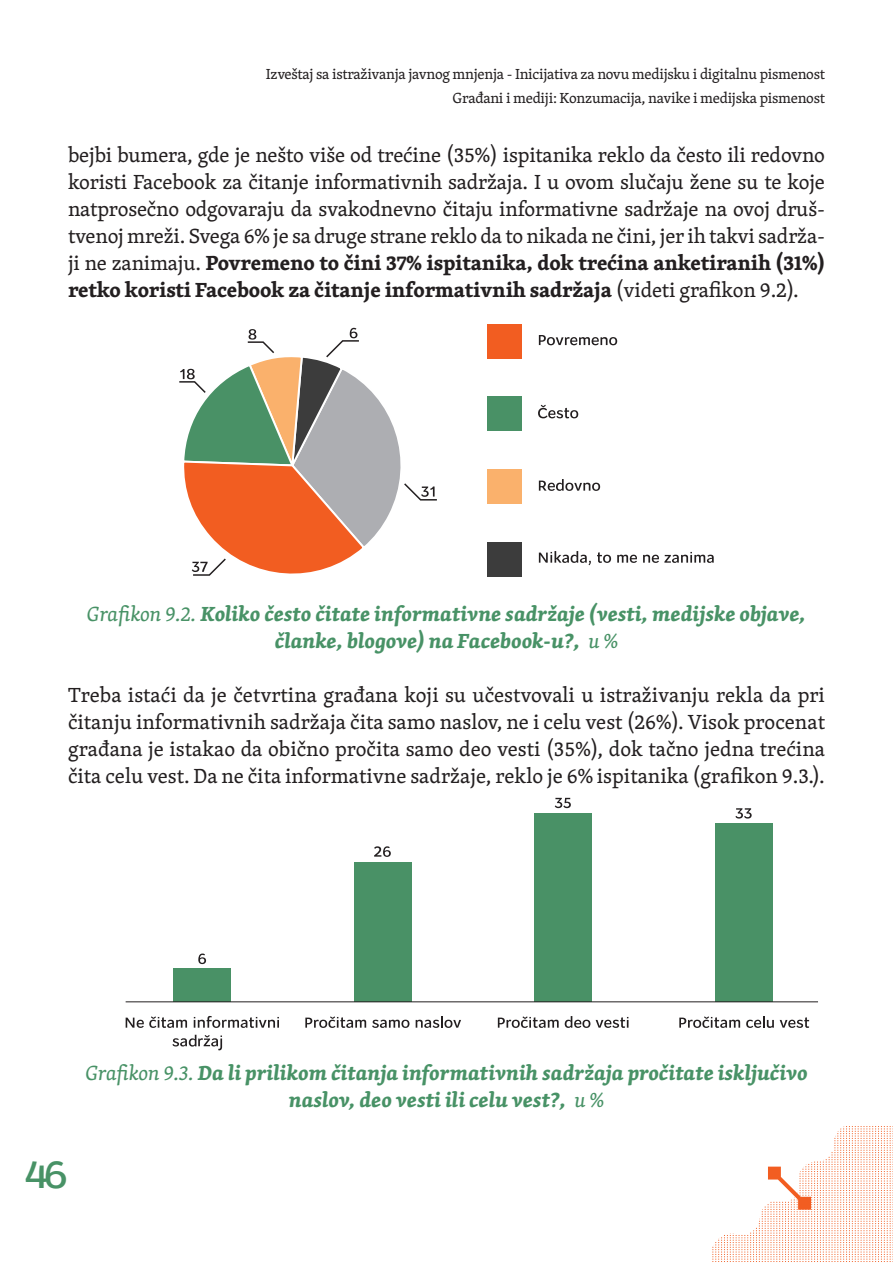
<style>
.page{position:relative;width:893px;height:1263px;background:#fff}
.page>*{position:absolute;margin:0;border:0;box-sizing:border-box;transform-origin:0 0}
.t1{font:500 40.5px "Osnova Pro";color:#489266}
.t2{font:21px/27px "Skolar PE";letter-spacing:-.01em;color:#231f20;text-align:justify}
.t3{font:italic 700 21px/27px "Skolar PE";color:#489266;text-align:center}
.t4{font:15px/24px "Skolar PE";letter-spacing:-.02em;color:#231f20;text-align:right}
.s1{font-weight:700}
.s2{font-weight:400}
</style>
<div class="page">
<svg style="left:539px;top:335px;width:78px;height:10px"></svg>
<svg style="left:538px;top:405px;width:40px;height:13px"></svg>
<svg style="left:539px;top:479px;width:61px;height:12px"></svg>
<svg style="left:539px;top:551px;width:52px;height:14px"></svg>
<svg style="left:597px;top:552px;width:14px;height:11px"></svg>
<svg style="left:617px;top:555px;width:20px;height:8px"></svg>
<svg style="left:643px;top:552px;width:71px;height:11px"></svg>
<div style="left:487px;top:324px;width:34px;height:34px;background:#f25d21"></div>
<div style="left:487px;top:397px;width:34px;height:34px;background:#499166"></div>
<div style="left:487px;top:469px;width:34px;height:34px;background:#fab16c"></div>
<div style="left:487px;top:542px;width:34px;height:34px;background:#3c3c3c"></div>
<svg style="left:179px;top:328px;width:258px;height:248px"></svg>
<div style="left:173px;top:969px;width:58px;height:33px;background:#499166"></div>
<div style="left:715px;top:823px;width:57px;height:179px;background:#499166"></div>
<div style="left:534px;top:813px;width:58px;height:189px;background:#499166"></div>
<div style="left:354px;top:862px;width:57px;height:140px;background:#499166"></div>
<hr style="left:126px;top:1001px;width:692px;height:1px;background:#231f20">
<svg style="left:305px;top:1016px;width:61px;height:12px"></svg>
<svg style="left:372px;top:1020px;width:37px;height:8px"></svg>
<svg style="left:416px;top:1016px;width:45px;height:12px"></svg>
<svg style="left:126px;top:1016px;width:61px;height:12px"></svg>
<svg style="left:194px;top:1016px;width:85px;height:12px"></svg>
<svg style="left:498px;top:1016px;width:61px;height:12px"></svg>
<svg style="left:565px;top:1016px;width:25px;height:12px"></svg>
<svg style="left:596px;top:1017px;width:32px;height:11px"></svg>
<svg style="left:679px;top:1016px;width:61px;height:12px"></svg>
<svg style="left:746px;top:1016px;width:28px;height:12px"></svg>
<svg style="left:780px;top:1017px;width:29px;height:11px"></svg>
<svg style="left:198px;top:953px;width:8px;height:11px"></svg>
<svg style="left:374px;top:846px;width:17px;height:11px"></svg>
<svg style="left:555px;top:798px;width:16px;height:10px"></svg>
<svg style="left:735px;top:808px;width:17px;height:10px"></svg>
<svg style="left:172px;top:1035px;width:50px;height:15px"></svg>
<svg style="left:712px;top:1126px;width:181px;height:136px"></svg>
<p class="t4" style="left:266px;top:62px;width:561px">Izveštaj sa istraživanja javnog mnjenja - Inicijativa za novu medijsku i digitalnu pismenost<br>Građani i mediji: Konzumacija, navike i medijska pismenost</p>
<p class="t2" style="left:68px;top:141px;width:758px">bejbi bumera, gde je nešto više od trećine (35%) ispitanika reklo da često ili redovno koristi Facebook za čitanje informativnih sadržaja. I u ovom slučaju žene su te koje natprosečno odgovaraju da svakodnevno čitaju informativne sadržaje na ovoj druš&shy;tvenoj mreži. Svega 6% je sa druge strane reklo da to nikada ne čini, jer ih takvi sadrža&shy;ji ne zanimaju. <span class="s1">Povremeno to čini 37% ispitanika, dok trećina anketiranih (31%) retko koristi Facebook za čitanje informativnih sadržaja</span> (videti grafikon 9.2).</p>
<p class="t3" style="left:87px;top:599px;width:720px"><span class="s2">Grafikon 9.2.</span> Koliko često čitate informativne sadržaje (vesti, medijske objave, članke, blogove) na Facebook-u?, <span class="s2">u %</span></p>
<p class="t2" style="left:68px;top:681px;width:758px">Treba istaći da je četvrtina građana koji su učestvovali u istraživanju rekla da pri čitanju informativnih sadržaja čita samo naslov, ne i celu vest (26%). Visok procenat građana je istakao da obično pročita samo deo vesti (35%), dok tačno jedna trećina čita celu vest. Da ne čita informativne sadržaje, reklo je 6% ispitanika (grafikon 9.3.).</p>
<p class="t3" style="left:85px;top:1058px;width:724px"><span class="s2">Grafikon 9.3.</span> Da li prilikom čitanja informativnih sadržaja pročitate isključivo naslov, deo vesti ili celu vest?, <span class="s2">u %</span></p>
<h1 class="t1" style="left:24px;top:1149px;width:45px">46</h1>
</div>
